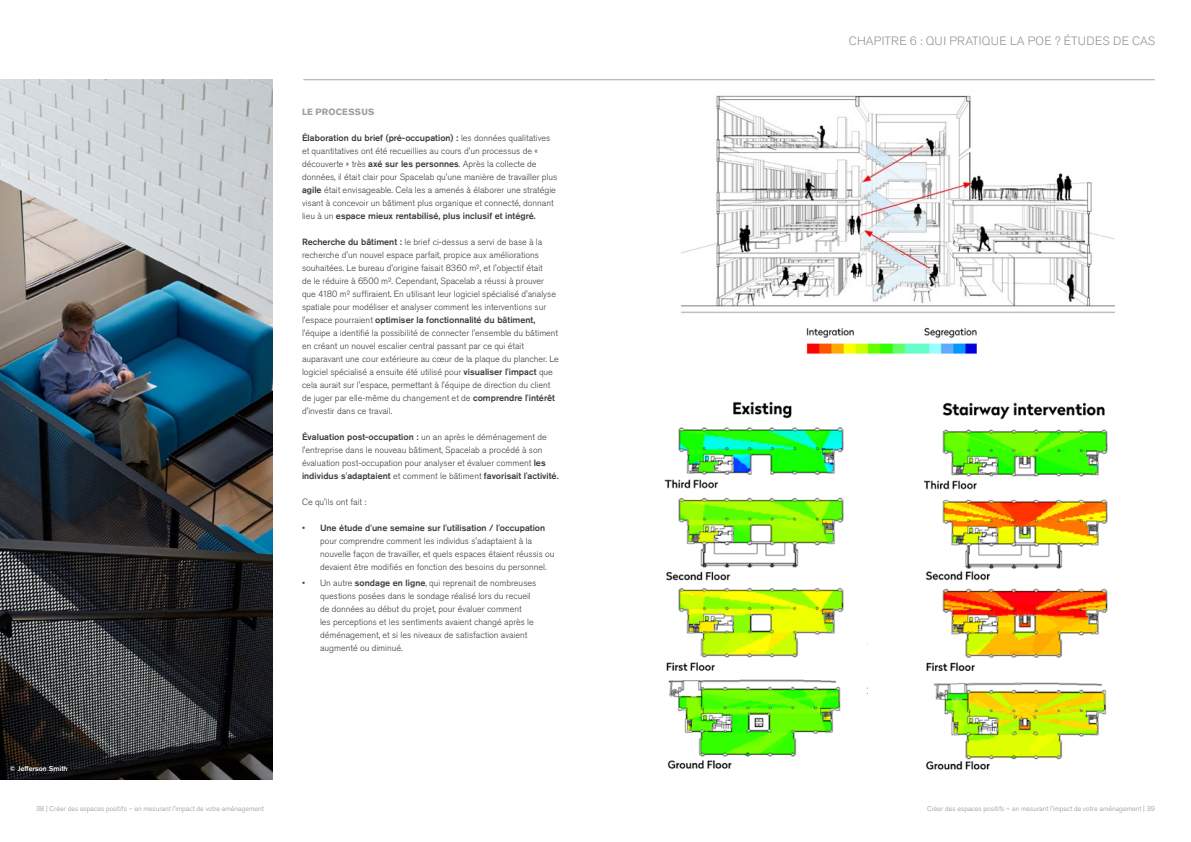
<style>
.page{position:relative;width:1191px;height:842px;background:#fff}
.page>*{position:absolute;margin:0;border:0;box-sizing:border-box;transform-origin:0 0}
.t1{font:300 12px "Akzidenz Grotesk Pro";letter-spacing:.03em;color:#939497}
.t2{font:300 9px/13px "Akzidenz Grotesk Pro";color:#3c3c3b}
.t3{font:700 9px "Akzidenz Grotesk Pro";letter-spacing:.03em;color:#9d9da0}
.t4{font:300 7px "Akzidenz Grotesk Pro";color:#939497}
.t5{font:500 7px "Akzidenz Grotesk Pro";color:#fff}
.s1{font-weight:500}
</style>
<div class="page">
<img style="left:0;top:79px;width:272px;height:701px">
<img style="left:663px;top:80px;width:451px;height:233px">
<img style="left:664px;top:401px;width:204px;height:368px">
<img style="left:924px;top:402px;width:184px;height:368px">
<img style="left:806px;top:327px;width:171px;height:28px">
<hr style="left:303px;top:79px;width:852px;height:1px;background:#a8a7aa">
<p class="t5" style="left:10px;top:764px;width:59px">© Jefferson Smith</p>
<p class="t3" style="left:302px;top:106px;width:74px">LE PROCESSUS</p>
<p class="t2" style="left:302px;top:132px;width:257px"><span class="s1">Élaboration du brief (pré-occupation) :</span> les données qualitatives et quantitatives ont été recueillies au cours d'un processus de « découverte » très <span class="s1">axé sur les personnes</span>. Après la collecte de données, il était clair pour Spacelab qu'une manière de travailler plus <span class="s1">agile</span> était envisageable. Cela les a amenés à élaborer une stratégie visant à concevoir un bâtiment plus organique et connecté, donnant lieu à un <span class="s1">espace mieux rentabilisé, plus inclusif et intégré.</span></p>
<p class="t2" style="left:302px;top:236px;width:258px"><span class="s1">Recherche du bâtiment :</span> le brief ci-dessus a servi de base à la recherche d'un nouvel espace parfait, propice aux améliorations souhaitées. Le bureau d'origine faisait 8360 m², et l'objectif était<br>de le réduire à 6500 m². Cependant, Spacelab a réussi à prouver que 4180 m² suffiraient. En utilisant leur logiciel spécialisé d'analyse spatiale pour modéliser et analyser comment les interventions sur l'espace pourraient <span class="s1">optimiser la fonctionnalité du bâtiment, </span>l'équipe a identifié la possibilité de connecter l'ensemble du bâtiment en créant un nouvel escalier central passant par ce qui était auparavant une cour extérieure au cœur de la plaque du plancher. Le logiciel spécialisé a ensuite été utilisé pour <span class="s1">visualiser l'impact</span> que cela aurait sur l'espace, permettant à l'équipe de direction du client de juger par elle-même du changement et de <span class="s1">comprendre l'intérêt </span>d'investir dans ce travail.</p>
<p class="t2" style="left:302px;top:430px;width:258px"><span class="s1">Évaluation post-occupation :</span> un an après le déménagement de l'entreprise dans le nouveau bâtiment, Spacelab a procédé à son évaluation post-occupation pour analyser et évaluer comment <span class="s1">les individus s'adaptaient</span> et comment le bâtiment <span class="s1">favorisait l'activité.</span></p>
<p class="t2" style="left:302px;top:495px;width:66px">Ce qu'ils ont fait :</p>
<p class="t2" style="left:320px;top:521px;width:236px;text-indent:-18px">• <span class="s1">Une étude d'une semaine sur l'utilisation / l'occupation </span>pour comprendre comment les individus s'adaptaient à la nouvelle façon de travailler, et quels espaces étaient réussis ou devaient être modifiés en fonction des besoins du personnel.</p>
<p class="t2" style="left:320px;top:576px;width:218px;text-indent:-18px">• Un autre <span class="s1">sondage en ligne</span>, qui reprenait de nombreuses questions posées dans le sondage réalisé lors du recueil de données au début du projet, pour évaluer comment<br>les perceptions et les sentiments avaient changé après le déménagement, et si les niveaux de satisfaction avaient augmenté ou diminué.</p>
<h1 class="t1" style="left:848px;top:33px;width:308px">CHAPITRE 6 : QUI PRATIQUE LA POE ? ÉTUDES DE CAS</h1>
<p class="t4" style="left:36px;top:804px;width:229px">38 | Créer des espaces positifs – en mesurant l'impact de votre aménagement</p>
<p class="t4" style="left:927px;top:804px;width:229px">Créer des espaces positifs – en mesurant l'impact de votre aménagement | 39</p>
</div>
